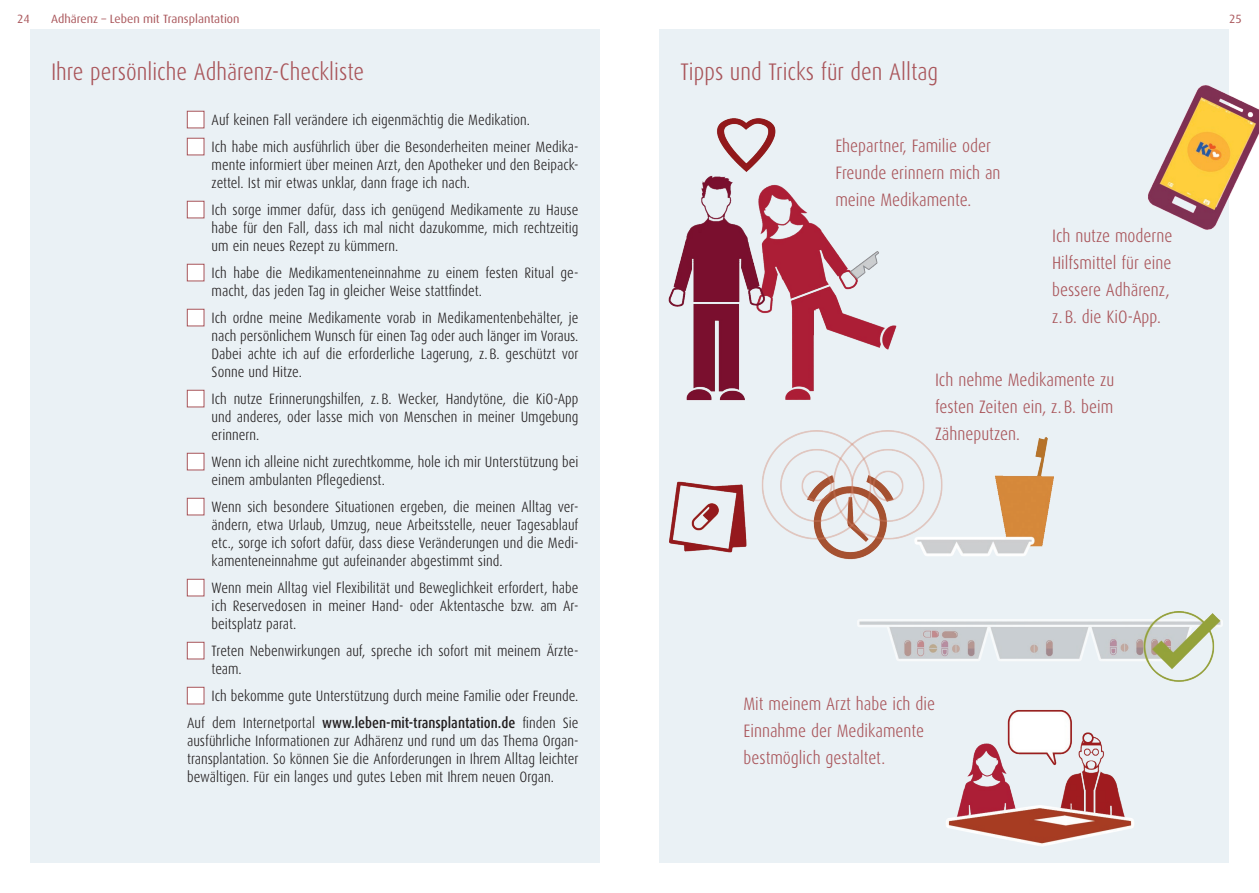
<style>
.page{position:relative;width:1259px;height:893px;background:#fff}
.page>*{position:absolute;margin:0;border:0;box-sizing:border-box;transform-origin:0 0}
.t1{font:300 24px "Dax Condensed";color:#a9555a}
.t2{font:300 18px/27px "Dax Condensed";color:#a9555a}
.t3{font:300 15px/18px "Dax Condensed";color:#231f20;text-align:justify}
.t4{font:12px "Dax";color:#a9555a}
.s1{font-weight:500}
</style>
<div class="page">
<div style="left:659px;top:30px;width:570px;height:833px;background:#eaf1f5"></div>
<div style="left:30px;top:30px;width:570px;height:833px;background:#eaf1f5"></div>
<div style="left:187px;top:111px;width:17px;height:17px;background:#fff;border:1px solid #a9555a"></div>
<div style="left:187px;top:138px;width:17px;height:17px;background:#fff;border:1px solid #a9555a"></div>
<div style="left:187px;top:201px;width:17px;height:17px;background:#fff;border:1px solid #a9555a"></div>
<div style="left:187px;top:264px;width:17px;height:17px;background:#fff;border:1px solid #a9555a"></div>
<div style="left:187px;top:309px;width:17px;height:17px;background:#fff;border:1px solid #a9555a"></div>
<div style="left:187px;top:390px;width:17px;height:17px;background:#fff;border:1px solid #a9555a"></div>
<div style="left:187px;top:453px;width:17px;height:17px;background:#fff;border:1px solid #a9555a"></div>
<div style="left:187px;top:498px;width:17px;height:17px;background:#fff;border:1px solid #a9555a"></div>
<div style="left:187px;top:579px;width:17px;height:17px;background:#fff;border:1px solid #a9555a"></div>
<div style="left:187px;top:642px;width:17px;height:17px;background:#fff;border:1px solid #a9555a"></div>
<div style="left:187px;top:687px;width:17px;height:17px;background:#fff;border:1px solid #a9555a"></div>
<img style="left:668px;top:118px;width:229px;height:283px">
<img style="left:670px;top:430px;width:384px;height:130px">
<img style="left:1148px;top:85px;width:111px;height:145px">
<img style="left:857px;top:612px;width:365px;height:234px">
<p class="t4" style="left:17px;top:13px;width:14px">24</p>
<p class="t4" style="left:51px;top:13px;width:190px">Adhärenz – Leben mit Transplantation</p>
<p class="t4" style="left:1229px;top:13px;width:14px">25</p>
<h1 class="t1" style="left:51px;top:59px;width:315px">Ihre persönliche Adhärenz-Checkliste</h1>
<p class="t3" style="left:212px;top:107px;width:368px;line-height:27px">Auf keinen Fall verändere ich eigenmächtig die Medikation.<br>Ich habe mich ausführlich über die Besonderheiten meiner Medika-</p>
<p class="t3" style="left:212px;top:156px;width:368px">mente informiert über meinen Arzt, den Apotheker und den Beipack&shy;zettel. Ist mir etwas unklar, dann frage ich nach.</p>
<p class="t3" style="left:212px;top:201px;width:368px">Ich sorge immer dafür, dass ich genügend Medikamente zu Hause habe für den Fall, dass ich mal nicht dazukomme, mich rechtzeitig um ein neues Rezept zu kümmern.</p>
<p class="t3" style="left:212px;top:264px;width:368px">Ich habe die Medikamenteneinnahme zu einem festen Ritual ge&shy;macht, das jeden Tag in gleicher Weise stattfindet.</p>
<p class="t3" style="left:212px;top:309px;width:368px">Ich ordne meine Medikamente vorab in Medikamentenbehälter, je nach persönlichem Wunsch für einen Tag oder auch länger im Voraus.<br>Dabei achte ich auf die erforderliche Lagerung, z. B. geschützt vor Sonne und Hitze.</p>
<p class="t3" style="left:212px;top:390px;width:368px">Ich nutze Erinnerungshilfen, z. B. Wecker, Handytöne, die KiO-App und anderes, oder lasse mich von Menschen in meiner Umgebung erinnern.</p>
<p class="t3" style="left:212px;top:453px;width:368px">Wenn ich alleine nicht zurechtkomme, hole ich mir Unterstützung bei einem ambulanten Pflegedienst.</p>
<p class="t3" style="left:212px;top:498px;width:368px">Wenn sich besondere Situationen ergeben, die meinen Alltag ver&shy;ändern, etwa Urlaub, Umzug, neue Arbeitsstelle, neuer Tagesablauf etc., sorge ich sofort dafür, dass diese Veränderungen und die Medi&shy;kamenteneinnahme gut aufeinander abgestimmt sind.</p>
<p class="t3" style="left:212px;top:579px;width:368px">Wenn mein Alltag viel Flexibilität und Beweglichkeit erfordert, habe ich Reservedosen in meiner Hand- oder Aktentasche bzw. am Ar&shy;beitsplatz parat.</p>
<p class="t3" style="left:212px;top:642px;width:368px">Treten Nebenwirkungen auf, spreche ich sofort mit meinem Ärzte&shy;team.</p>
<p class="t3" style="left:187px;top:683px;width:393px;line-height:27px;text-align:right">Ich bekomme gute Unterstützung durch meine Familie oder Freunde.<br>Auf dem Internetportal <span class="s1">www.leben-mit-transplantation.de</span> finden Sie</p>
<p class="t3" style="left:187px;top:732px;width:393px">ausführliche Informationen zur Adhärenz und rund um das Thema Organ&shy;transplantation. So können Sie die Anforderungen in Ihrem Alltag leichter bewältigen. Für ein langes und gutes Leben mit Ihrem neuen Organ.</p>
<h1 class="t1" style="left:680px;top:59px;width:259px">Tipps und Tricks für den Alltag</h1>
<p class="t2" style="left:835px;top:133px;width:167px">Ehepartner, Familie oder<br>Freunde erinnern mich an meine Medikamente.</p>
<p class="t2" style="left:1052px;top:223px;width:122px">Ich nutze moderne<br>Hilfsmittel für eine bessere Adhärenz, z. B. die KiO-App.</p>
<p class="t2" style="left:935px;top:367px;width:181px;text-align:justify">Ich nehme Medikamente zu festen Zeiten ein, z. B. beim Zähneputzen.</p>
<p class="t2" style="left:743px;top:691px;width:193px">Mit meinem Arzt habe ich die<br>Einnahme der Medikamente bestmöglich gestaltet.</p>
</div>
